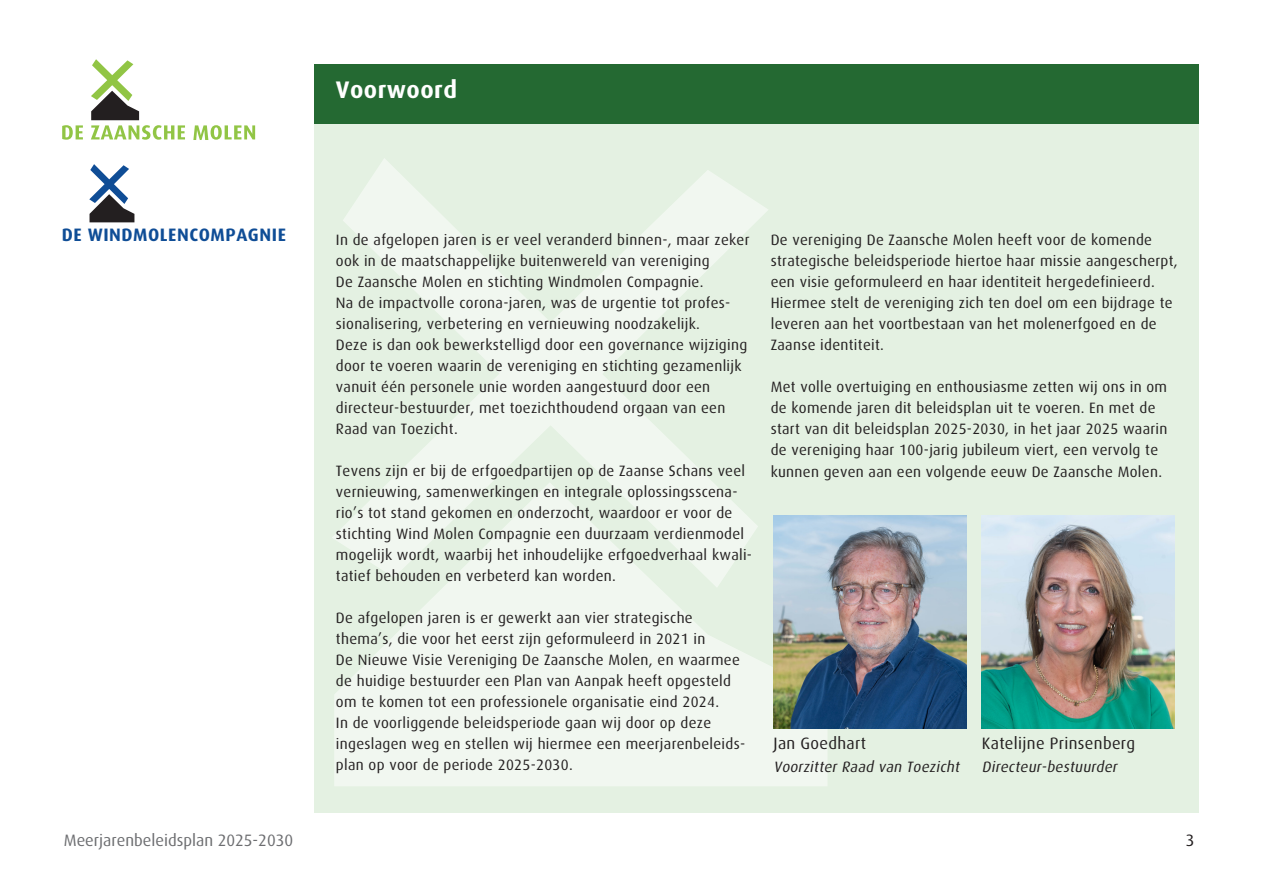
<style>
.page{position:relative;width:1263px;height:893px;background:#fff}
.page>*{position:absolute;margin:0;border:0;box-sizing:border-box;transform-origin:0 0}
.t1{font:700 24px "Dax Pro";letter-spacing:.02em;color:#fff}
.t2{font:700 18px "Dax Pro";letter-spacing:.03em;color:#0f4d96}
.platte_tekst{font:16.5px "Dax Pro";letter-spacing:.02em;color:#231f20}
.t3{font:16.5px "Dax Pro";color:#6c6d70}
.platte_tekst-2{font:15px/21px "Dax Pro";letter-spacing:.02em;color:#231f20}
.platte_tekst-3{font:italic 15px "Dax Pro";color:#231f20}
</style>
<div class="page">
<svg style="left:62px;top:125px;width:21px;height:15px"></svg>
<svg style="left:193px;top:125px;width:62px;height:15px"></svg>
<svg style="left:91px;top:59px;width:94px;height:81px"></svg>
<div style="left:315px;top:121px;width:884px;height:691px;background:#e4f1e2"></div>
<svg style="left:334px;top:515px;width:493px;height:271px;fill:#f1f7f0"></svg>
<svg style="left:332px;top:159px;width:437px;height:429px"></svg>
<svg style="left:89px;top:164px;width:45px;height:58px"></svg>
<div style="left:315px;top:64px;width:884px;height:59px;background:#246932"></div>
<img style="left:773px;top:516px;width:193px;height:212px">
<img style="left:982px;top:516px;width:193px;height:212px">
<p class="t1" style="left:336px;top:75px;width:123px">Voorwoord</p>
<p class="t2" style="left:62px;top:225px;width:226px">DE WINDMOLENCOMPAGNIE</p>
<p class="t3" style="left:64px;top:831px;width:231px">Meerjarenbeleidsplan 2025-2030</p>
<p class="platte_tekst-2" style="left:336px;top:229px;width:415px">In de afgelopen jaren is er veel veranderd binnen-, maar zeker ook in de maatschappelijke buitenwereld van vereniging</p>
<p class="platte_tekst-2" style="left:336px;top:271px;width:369px">De Zaansche Molen en stichting Windmolen Compagnie.</p>
<p class="platte_tekst-2" style="left:336px;top:292px;width:396px">Na de impactvolle corona-jaren, was de urgentie tot profes-</p>
<p class="platte_tekst-2" style="left:336px;top:313px;width:366px">sionalisering, verbetering en vernieuwing noodzakelijk.</p>
<p class="platte_tekst-2" style="left:336px;top:334px;width:413px">Deze is dan ook bewerkstelligd door een governance wijziging door te voeren waarin de vereniging en stichting gezamenlijk vanuit één personele unie worden aangestuurd door een</p>
<p class="platte_tekst-2" style="left:336px;top:397px;width:391px">directeur-bestuurder, met toezichthoudend orgaan van een<br>Raad van Toezicht.</p>
<p class="platte_tekst-2" style="left:336px;top:460px;width:418px">Tevens zijn er bij de erfgoedpartijen op de Zaanse Schans veel vernieuwing, samenwerkingen en integrale oplossingsscena&shy;rio’s tot stand gekomen en onderzocht, waardoor er voor de stichting Wind Molen Compagnie een duurzaam verdienmodel mogelijk wordt, waarbij het inhoudelijke erfgoedverhaal kwali&shy;tatief behouden en verbeterd kan worden.</p>
<p class="platte_tekst-2" style="left:336px;top:607px;width:358px">De afgelopen jaren is er gewerkt aan vier strategische</p>
<p class="platte_tekst-2" style="left:336px;top:628px;width:371px">thema’s, die voor het eerst zijn geformuleerd in 2021 in</p>
<p class="platte_tekst-2" style="left:336px;top:649px;width:405px">De Nieuwe Visie Vereniging De Zaansche Molen, en waarmee de huidige bestuurder een Plan van Aanpak heeft opgesteld om te komen tot een professionele organisatie eind 2024.</p>
<p class="platte_tekst-2" style="left:336px;top:712px;width:377px">In de voorliggende beleidsperiode gaan wij door op deze</p>
<p class="platte_tekst-2" style="left:336px;top:733px;width:411px">ingeslagen weg en stellen wij hiermee een meerjarenbeleids&shy;plan op voor de periode 2025-2030.</p>
<p class="platte_tekst-2" style="left:771px;top:229px;width:383px">De vereniging De Zaansche Molen heeft voor de komende</p>
<p class="platte_tekst-2" style="left:771px;top:250px;width:409px">strategische beleidsperiode hiertoe haar missie aangescherpt, een visie geformuleerd en haar identiteit hergedefinieerd.</p>
<p class="platte_tekst-2" style="left:771px;top:292px;width:403px">Hiermee stelt de vereniging zich ten doel om een bijdrage te leveren aan het voortbestaan van het molenerfgoed en de<br>Zaanse identiteit.</p>
<p class="platte_tekst-2" style="left:771px;top:376px;width:398px">Met volle overtuiging en enthousiasme zetten wij ons in om de komende jaren dit beleidsplan uit te voeren. En met de start van dit beleidsplan 2025-2030, in het jaar 2025 waarin de vereniging haar 100-jarig jubileum viert, een vervolg te</p>
<p class="platte_tekst-2" style="left:771px;top:461px;width:393px">kunnen geven aan een volgende eeuw De Zaansche Molen.</p>
<p class="platte_tekst" style="left:773px;top:734px;width:94px">Jan Goedhart</p>
<p class="platte_tekst-3" style="left:773px;top:758px;width:190px">Voorzitter Raad van Toezicht</p>
<p class="platte_tekst" style="left:982px;top:734px;width:155px">Katelijne Prinsenberg</p>
<p class="platte_tekst-3" style="left:982px;top:758px;width:140px">Directeur-bestuurder</p>
<p class="platte_tekst" style="left:1186px;top:831px;width:10px">3</p>
</div>
